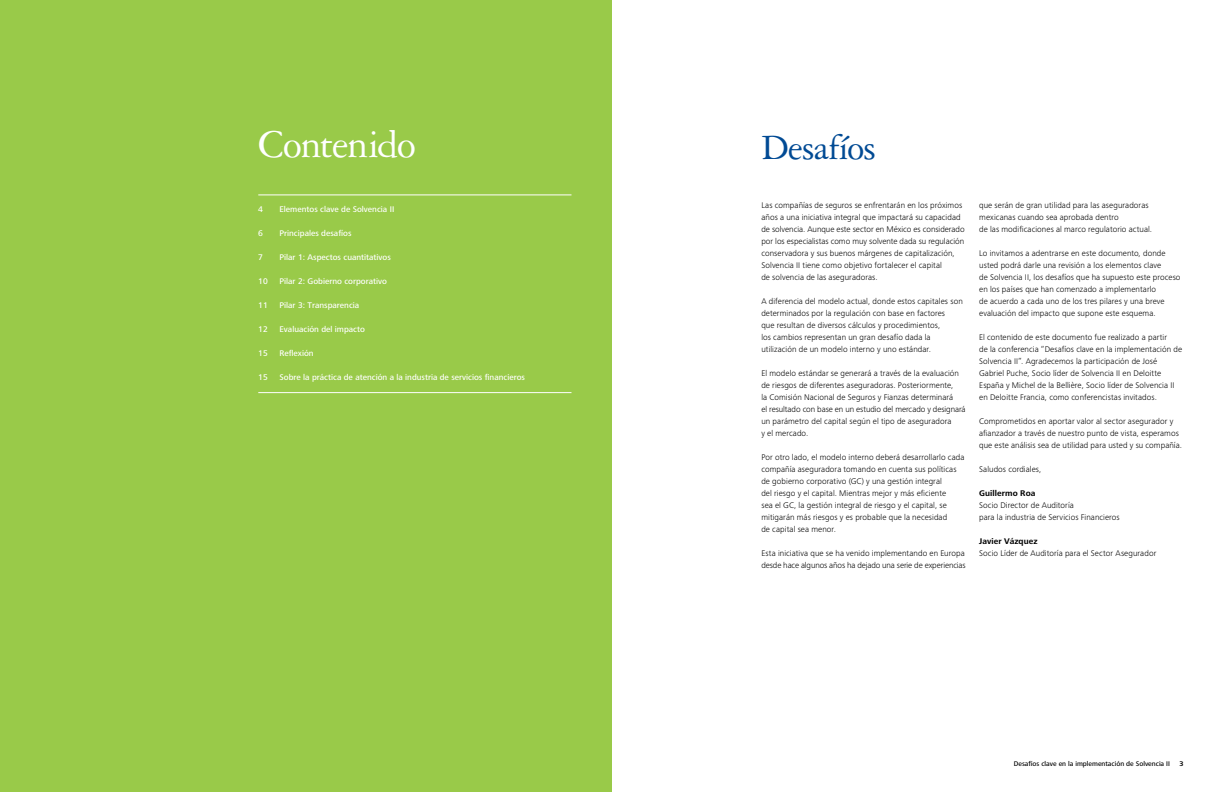
<style>
.page{position:relative;width:1224px;height:792px;background:#fff}
.page>*{position:absolute;margin:0;border:0;box-sizing:border-box;transform-origin:0 0}
.t1{font:42px "Garamond 3 LT Std";letter-spacing:-.035em;color:#fff}
.t2{font:37.7px "Garamond 3 LT Std";letter-spacing:-.015em;color:#004a94}
.t3{font:300 8.5px/12px "Frutiger Next Pro";letter-spacing:.01em;color:#000}
.t4{font:500 8.5px "Frutiger Next Pro";color:#fff}
.t5{font:700 8.5px "Frutiger Next Pro";letter-spacing:.01em;color:#000}
.t6{font:500 7px "Frutiger Next Pro";color:#000}
.t7{font:700 7px "Frutiger Next Pro";color:#000}
</style>
<div class="page">
<div style="left:0;top:0;width:612px;height:792px;background:#99ca49"></div>
<hr style="left:258px;top:195px;width:314px;height:1px;background:#fff">
<hr style="left:258px;top:392px;width:314px;height:1px;background:#fff">
<h1 class="t1" style="left:258px;top:121px;width:159px">Contenido</h1>
<p class="t4" style="left:258px;top:205px;width:6px">4</p>
<p class="t4" style="left:280px;top:205px;width:116px">Elementos clave de Solvencia II</p>
<p class="t4" style="left:258px;top:229px;width:6px">6</p>
<p class="t4" style="left:280px;top:229px;width:74px">Principales desafíos</p>
<p class="t4" style="left:258px;top:253px;width:6px">7</p>
<p class="t4" style="left:280px;top:253px;width:113px">Pilar 1: Aspectos cuantitativos</p>
<p class="t4" style="left:258px;top:277px;width:11px">10</p>
<p class="t4" style="left:280px;top:277px;width:109px">Pilar 2: Gobierno corporativo</p>
<p class="t4" style="left:258px;top:301px;width:11px">11</p>
<p class="t4" style="left:280px;top:301px;width:81px">Pilar 3: Transparencia</p>
<p class="t4" style="left:258px;top:325px;width:11px">12</p>
<p class="t4" style="left:280px;top:325px;width:87px">Evaluación del impacto</p>
<p class="t4" style="left:258px;top:349px;width:11px">15</p>
<p class="t4" style="left:280px;top:349px;width:36px">Reflexión</p>
<p class="t4" style="left:258px;top:373px;width:11px">15</p>
<p class="t4" style="left:280px;top:373px;width:247px">Sobre la práctica de atención a la industria de servicios financieros</p>
<h2 class="t2" style="left:761px;top:127px;width:116px">Desafíos</h2>
<p class="t3" style="left:761px;top:199px;width:205px">Las compañías de seguros se enfrentarán en los próximos años a una iniciativa integral que impactará su capacidad de solvencia. Aunque este sector en México es considerado por los especialistas como muy solvente dada su regulación conservadora y sus buenos márgenes de capitalización, Solvencia II tiene como objetivo fortalecer el capital<br>de solvencia de las aseguradoras.</p>
<p class="t3" style="left:761px;top:295px;width:203px">A diferencia del modelo actual, donde estos capitales son determinados por la regulación con base en factores<br>que resultan de diversos cálculos y procedimientos,<br>los cambios representan un gran desafío dada la utilización de un modelo interno y uno estándar.</p>
<p class="t3" style="left:761px;top:367px;width:206px">El modelo estándar se generará a través de la evaluación de riesgos de diferentes aseguradoras. Posteriormente,<br>la Comisión Nacional de Seguros y Fianzas determinará<br>el resultado con base en un estudio del mercado y designará un parámetro del capital según el tipo de aseguradora<br>y el mercado.</p>
<p class="t3" style="left:761px;top:451px;width:205px">Por otro lado, el modelo interno deberá desarrollarlo cada compañía aseguradora tomando en cuenta sus políticas de gobierno corporativo (GC) y una gestión integral<br>del riesgo y el capital. Mientras mejor y más eficiente<br>sea el GC, la gestión integral de riesgo y el capital, se mitigarán más riesgos y es probable que la necesidad<br>de capital sea menor.</p>
<p class="t3" style="left:761px;top:547px;width:206px">Esta iniciativa que se ha venido implementando en Europa desde hace algunos años ha dejado una serie de experiencias</p>
<p class="t3" style="left:979px;top:199px;width:174px">que serán de gran utilidad para las aseguradoras mexicanas cuando sea aprobada dentro<br>de las modificaciones al marco regulatorio actual.</p>
<p class="t3" style="left:979px;top:247px;width:203px">Lo invitamos a adentrarse en este documento, donde usted podrá darle una revisión a los elementos clave<br>de Solvencia II, los desafíos que ha supuesto este proceso en los países que han comenzado a implementarlo<br>de acuerdo a cada uno de los tres pilares y una breve evaluación del impacto que supone este esquema.</p>
<p class="t3" style="left:979px;top:331px;width:204px">El contenido de este documento fue realizado a partir<br>de la conferencia “Desafíos clave en la implementación de Solvencia II”. Agradecemos la participación de José Gabriel Puche, Socio líder de Solvencia II en Deloitte España y Michel de la Bellière, Socio líder de Solvencia II en Deloitte Francia, como conferencistas invitados.</p>
<p class="t3" style="left:979px;top:415px;width:204px">Comprometidos en aportar valor al sector asegurador y afianzador a través de nuestro punto de vista, esperamos que este análisis sea de utilidad para usted y su compañía.</p>
<p class="t3" style="left:979px;top:463px;width:64px">Saludos cordiales,</p>
<p class="t5" style="left:979px;top:489px;width:58px">Guillermo Roa</p>
<p class="t3" style="left:979px;top:499px;width:142px">Socio Director de Auditoría<br>para la industria de Servicios Financieros</p>
<p class="t5" style="left:979px;top:537px;width:60px">Javier Vázquez</p>
<p class="t3" style="left:979px;top:547px;width:179px">Socio Líder de Auditoría para el Sector Asegurador</p>
<p class="t6" style="left:1014px;top:759px;width:158px">Desafíos clave en la implementación de Solvencia II</p>
<p class="t7" style="left:1179px;top:759px;width:6px">3</p>
</div>
